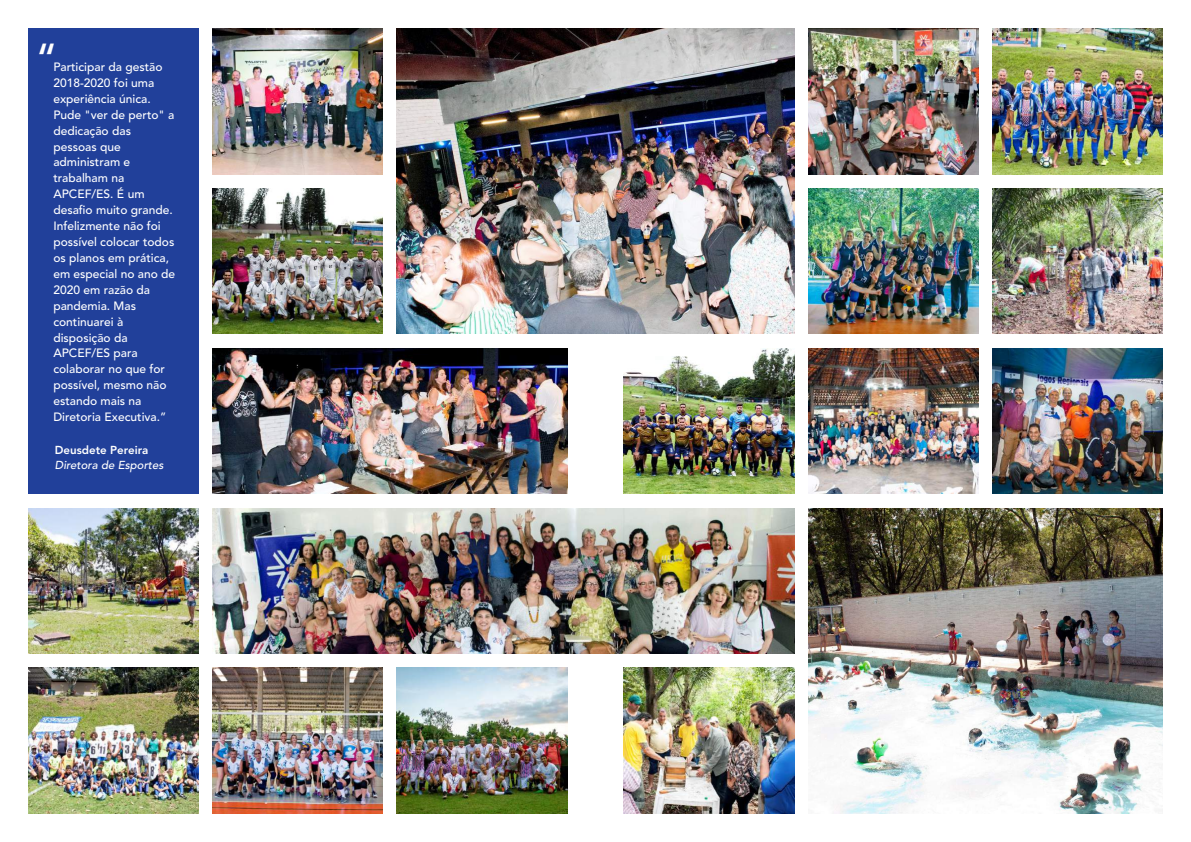
<style>
.page{position:relative;width:1191px;height:842px;background:#fff}
.page>*{position:absolute;margin:0;border:0;box-sizing:border-box;transform-origin:0 0}
.t1{font:500 43px "Avenir LT";color:#fff}
.t2{font:500 12px/15.9px "Avenir LT";color:#fff}
.t3{font:italic 500 11.5px "Avenir LT";color:#fff}
.t4{font:800 11.5px "Avenir LT";color:#fff}
</style>
<div class="page">
<img style="left:213px;top:508px;width:581px;height:146px">
<img style="left:397px;top:28px;width:397px;height:306px">
<img style="left:624px;top:668px;width:170px;height:146px">
<img style="left:808px;top:508px;width:354px;height:306px">
<img style="left:624px;top:348px;width:170px;height:146px">
<img style="left:808px;top:348px;width:170px;height:146px">
<img style="left:808px;top:188px;width:170px;height:146px">
<img style="left:808px;top:28px;width:170px;height:146px">
<div style="left:28px;top:28px;width:170px;height:466px;background:#21409a"></div>
<img style="left:397px;top:668px;width:170px;height:146px">
<img style="left:213px;top:668px;width:170px;height:146px">
<img style="left:28px;top:668px;width:170px;height:146px">
<img style="left:28px;top:508px;width:170px;height:146px">
<img style="left:992px;top:348px;width:170px;height:146px">
<img style="left:213px;top:188px;width:170px;height:146px">
<img style="left:992px;top:188px;width:170px;height:146px">
<img style="left:213px;top:348px;width:354px;height:146px">
<img style="left:213px;top:28px;width:170px;height:146px">
<img style="left:992px;top:28px;width:170px;height:146px">
<h1 class="t1" style="left:36px;top:42px;width:24px">“</h1>
<p class="t2" style="left:53px;top:60px;width:123px">Participar da gestão<br>2018-2020 foi uma experiência única.<br>Pude "ver de perto" a dedicação das pessoas que administram e trabalham na<br>APCEF/ES. É um desafio muito grande.<br>Infelizmente não foi possível colocar todos os planos em prática, em especial no ano de<br>2020 em razão da pandemia. Mas continuarei à disposição da<br>APCEF/ES para colaborar no que for possível, mesmo não estando mais na<br>Diretoria Executiva.”</p>
<p class="t4" style="left:55px;top:445px;width:95px">Deusdete Pereira</p>
<p class="t3" style="left:55px;top:460px;width:110px">Diretora de Esportes</p>
</div>
